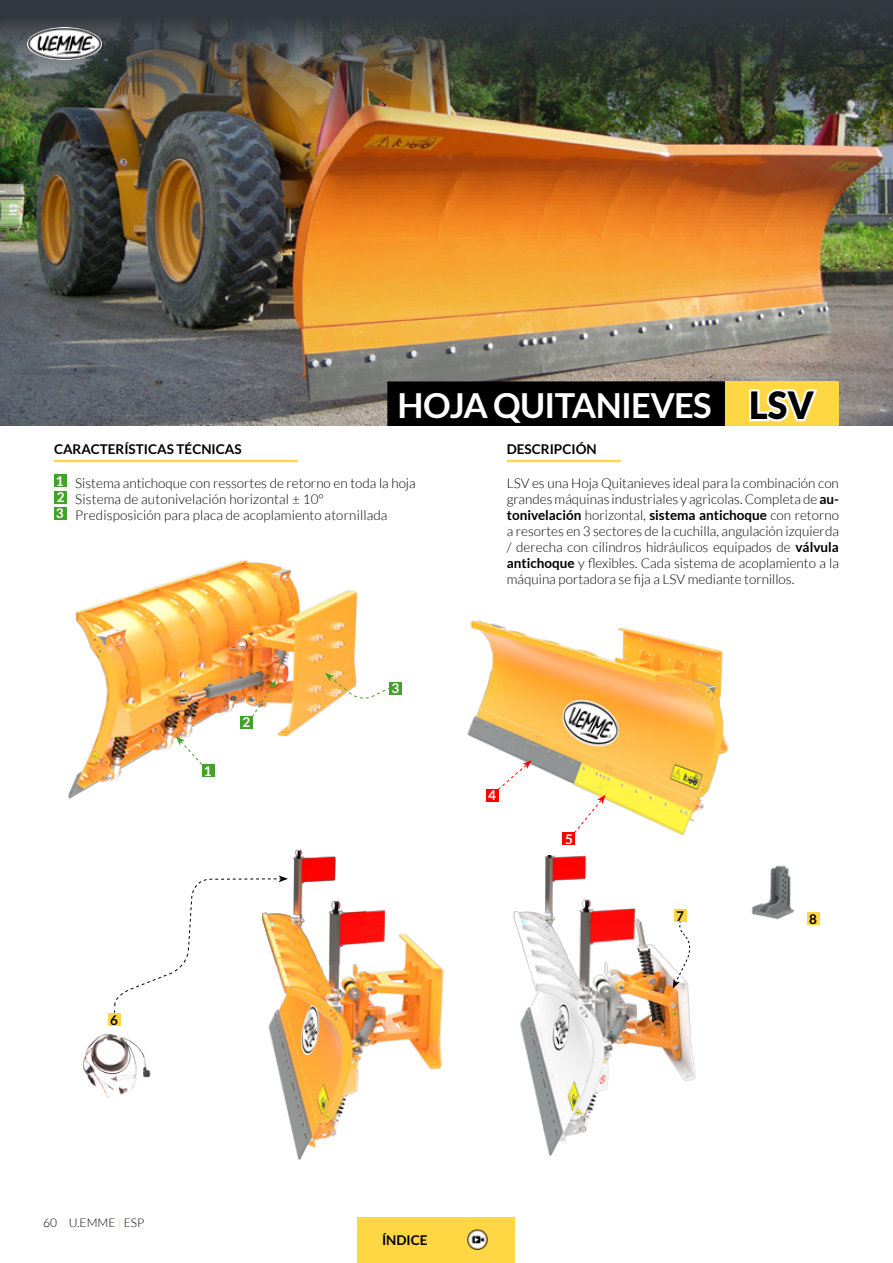
<style>
.page{position:relative;width:893px;height:1263px;background:#fff}
.page>*{position:absolute;margin:0;border:0;box-sizing:border-box;transform-origin:0 0}
.t1{font:900 37.5px "Lato";color:#000;scale:.96 1}
.t2{font:700 34.5px "Lato";letter-spacing:-.02em;color:#fff}
.t3{font:300 13.5px/16px "Lato";color:#000}
.t4{font:700 13.5px "Lato";color:#000}
.t5{font:700 13.5px/16.6px "Lato";color:#fff}
.t6{font:300 12px "Lato";color:#000}
.s1{font-weight:700}
.s2{color:#ffd744}
</style>
<div class="page">
<img style="left:0;top:170px;width:893px;height:256px">
<hr style="left:507px;top:460px;width:114px;height:2px;background:#ffd744">
<hr style="left:54px;top:460px;width:244px;height:2px;background:#ffd744">
<div style="left:725px;top:381px;width:114px;height:45px;background:#ffd744"></div>
<div style="left:387px;top:381px;width:338px;height:45px;background:#000"></div>
<div style="left:357px;top:1217px;width:157px;height:46px;background:#ffd744"></div>
<img style="left:467px;top:1229px;width:21px;height:21px">
<div style="left:54px;top:507px;width:13px;height:13px;background:#44a12b"></div>
<div style="left:54px;top:474px;width:13px;height:13px;background:#44a12b"></div>
<div style="left:54px;top:491px;width:13px;height:13px;background:#44a12b"></div>
<svg style="left:749px;top:389px;width:69px;height:33px"></svg>
<img style="left:513px;top:856px;width:183px;height:300px">
<div style="left:389px;top:682px;width:13px;height:13px;background:#44a12b"></div>
<div style="left:108px;top:1013px;width:12px;height:12px;background:#ffd744"></div>
<div style="left:674px;top:909px;width:12px;height:13px;background:#ffd744"></div>
<div style="left:807px;top:912px;width:12px;height:13px;background:#ffd744"></div>
<svg style="left:114px;top:878px;width:122px;height:135px"></svg>
<img style="left:82px;top:1034px;width:69px;height:64px">
<svg style="left:673px;top:921px;width:18px;height:68px"></svg>
<img style="left:751px;top:865px;width:44px;height:55px">
<img style="left:268px;top:965px;width:73px;height:195px">
<img style="left:341px;top:934px;width:103px;height:180px">
<img style="left:238px;top:849px;width:147px;height:116px">
<img style="left:467px;top:696px;width:262px;height:77px">
<img style="left:549px;top:696px;width:167px;height:139px">
<img style="left:470px;top:620px;width:253px;height:76px">
<img style="left:68px;top:648px;width:179px;height:151px">
<img style="left:247px;top:569px;width:111px;height:168px">
<img style="left:75px;top:560px;width:208px;height:88px">
<div style="left:202px;top:764px;width:12px;height:13px;background:#44a12b"></div>
<svg style="left:176px;top:736px;width:27px;height:29px"></svg>
<div style="left:240px;top:716px;width:13px;height:13px;background:#44a12b"></div>
<svg style="left:251px;top:680px;width:25px;height:38px"></svg>
<svg style="left:325px;top:673px;width:64px;height:26px"></svg>
<svg style="left:573px;top:795px;width:33px;height:39px"></svg>
<div style="left:562px;top:832px;width:13px;height:13px;background:#f00"></div>
<svg style="left:497px;top:760px;width:35px;height:30px"></svg>
<div style="left:486px;top:789px;width:13px;height:13px;background:#f00"></div>
<img style="left:0;top:0;width:893px;height:170px">
<img style="left:27px;top:28px;width:75px;height:32px">
<svg style="left:398px;top:354px;width:148px;height:28px"></svg>
<h2 class="t2" style="left:398px;top:385px;width:165px">hoja quitanie</h2>
<h2 class="t2" style="left:650px;top:385px;width:63px">veS</h2>
<h1 class="t1" style="left:749px;top:383px;width:69px">LSV</h1>
<p class="t4" style="left:54px;top:441px;width:189px">CARACTERÍSTICAS TÉCNICAS</p>
<p class="t4" style="left:507px;top:441px;width:91px">DESCRIPCIÓN</p>
<p class="t3" style="left:75px;top:475px;width:342px">Sistema antichoque con ressortes de retorno en toda la hoja<br>Sistema de autonivelación horizontal ± 10°<br>Predisposición para placa de acoplamiento atornillada</p>
<p class="t5" style="left:56px;top:472px;width:10px">1<br>2</p>
<p class="t3" style="left:507px;top:475px;width:334px;text-align:justify">LSV es una Hoja Quitanieves ideal para la combinación con grandes máquinas industriales y agrìcolas. Completa de <span class="s1">au&shy;tonivelación</span> horizontal, <span class="s1">sistema antichoque</span> con retorno a resortes en 3 sectores de la cuchilla, angulación izquierda / derecha con cilindros hidráulicos equipados de <span class="s1">válvula antichoque</span> y flexibles. Cada sistema de acoplamiento a la máquina portadora se fija a LSV mediante tornillos.</p>
<p class="t5" style="left:56px;top:505px;width:9px">3</p>
<p class="t5" style="left:204px;top:762px;width:9px">1</p>
<p class="t5" style="left:242px;top:714px;width:9px">2</p>
<p class="t4" style="left:110px;top:1012px;width:9px">6</p>
<p class="t6" style="left:43px;top:1216px;width:103px">60 U.EMME <span class="s2">|</span> ESP</p>
<p class="t5" style="left:391px;top:680px;width:9px">3</p>
<p class="t5" style="left:488px;top:787px;width:9px">4</p>
<p class="t5" style="left:565px;top:830px;width:9px">5</p>
<p class="t4" style="left:676px;top:908px;width:9px">7</p>
<p class="t4" style="left:809px;top:912px;width:9px">8</p>
<p class="t4" style="left:382px;top:1232px;width:47px">ÍNDICE</p>
</div>
